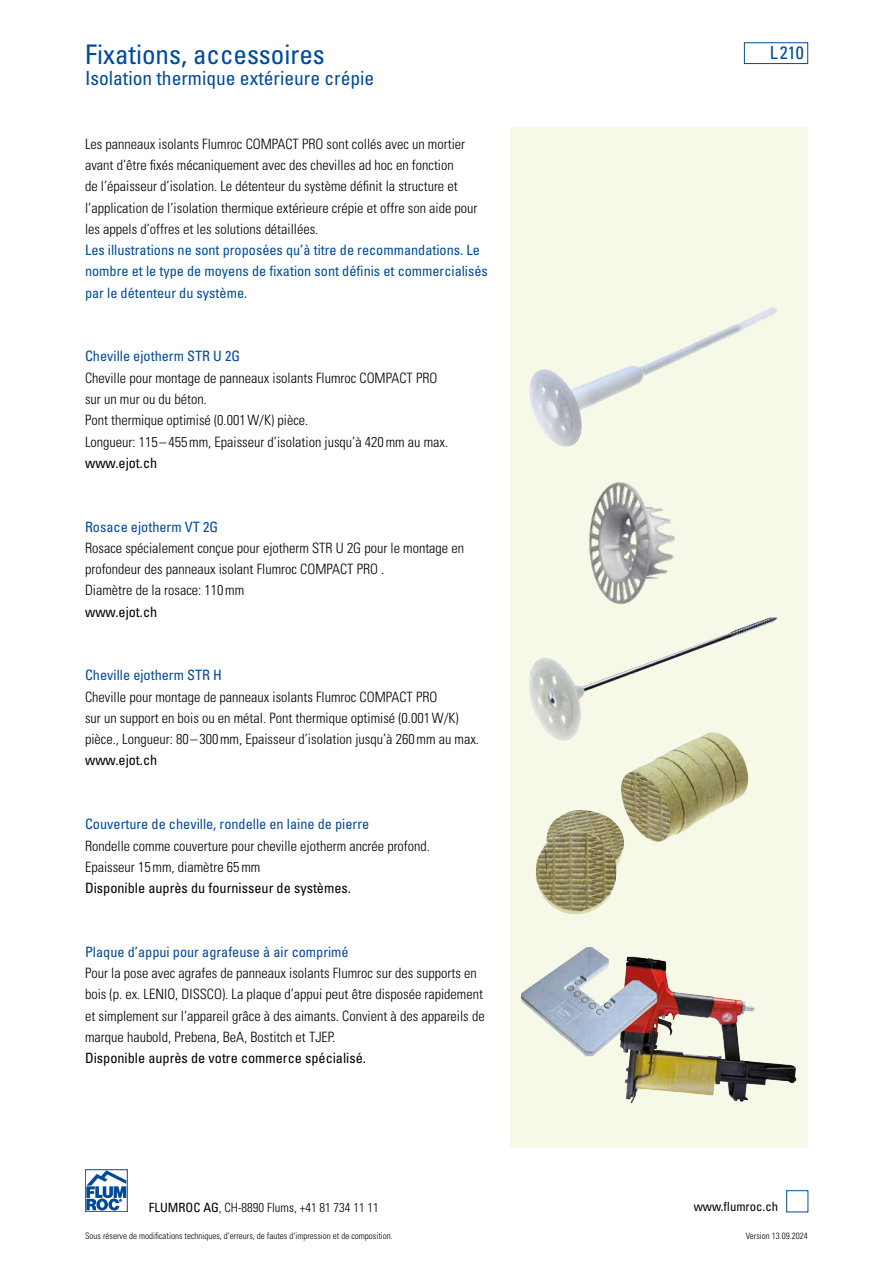
<style>
.page{position:relative;width:893px;height:1263px;background:#fff}
.page>*{position:absolute;margin:0;border:0;box-sizing:border-box;transform-origin:0 0}
.t1{font:condensed 27px "Univers LT Std";color:#004a99}
.t2{font:condensed 19.5px "Univers LT Std";color:#004a99}
.t3{font:condensed 18px "Univers LT Std";color:#004a99}
.t4{font:300 condensed 14.25px/21.3px "Univers LT Std";color:#000}
.t5{font:condensed 14.25px/21.3px "Univers LT Std";color:#004a99}
.t6{font:condensed 14.25px "Univers LT Std";color:#000}
.t7{font:300 condensed 12.75px "Univers LT Std";color:#000}
.t8{font:condensed 12.75px "Univers LT Std";color:#000}
.t9{font:300 condensed 9px "Univers LT Std";color:#000}
.s1{font-weight:400}
</style>
<div class="page">
<div style="left:744px;top:43px;width:64px;height:21px;border:1px solid #004a99"></div>
<div style="left:85px;top:1169px;width:43px;height:43px;border:1px solid #004a99"></div>
<svg style="left:86px;top:1170px;width:40px;height:40px"></svg>
<div style="left:786px;top:1190px;width:22px;height:22px;border:1px solid #004a99"></div>
<div style="left:510px;top:128px;width:298px;height:1020px;background:#f6f9e8"></div>
<img style="left:529px;top:617px;width:245px;height:115px">
<img style="left:530px;top:307px;width:247px;height:140px">
<img style="left:536px;top:732px;width:213px;height:182px">
<img style="left:624px;top:959px;width:141px;height:144px">
<img style="left:521px;top:947px;width:136px;height:109px">
<img style="left:589px;top:482px;width:86px;height:123px">
<h1 class="t1" style="left:85px;top:37px;width:241px">Fixations, accessoires</h1>
<h2 class="t2" style="left:85px;top:66px;width:291px">Isolation thermique extérieure crépie</h2>
<p class="t4" style="left:85px;top:133px;width:394px">Les panneaux isolants Flumroc COMPACT PRO sont collés avec un mortier avant d’être fixés mécaniquement avec des chevilles ad hoc en fonction<br>de l’épaisseur d’isolation. Le détenteur du système définit la structure et l’application de l’isolation thermique extérieure crépie et offre son aide pour les appels d’offres et les solutions détaillées.</p>
<p class="t5" style="left:85px;top:239px;width:404px">Les illustrations ne sont proposées qu’à titre de recommandations. Le nombre et le type de moyens de fixation sont définis et commercialisés par le détenteur du système.</p>
<p class="t5" style="left:85px;top:346px;width:157px">Cheville ejotherm STR U 2G</p>
<p class="t4" style="left:85px;top:367px;width:365px">Cheville pour montage de panneaux isolants Flumroc COMPACT PRO sur un mur ou du béton.<br>Pont thermique optimisé (0.001W/K) pièce.<br>Longueur: 115–455mm, Epaisseur d’isolation jusqu’à 420mm au max.</p>
<p class="t6" style="left:85px;top:454px;width:74px">www.ejot.ch</p>
<p class="t5" style="left:85px;top:516px;width:134px">Rosace ejotherm VT 2G</p>
<p class="t4" style="left:85px;top:537px;width:381px">Rosace spécialement conçue pour ejotherm STR U 2G pour le montage en profondeur des panneaux isolant Flumroc COMPACT PRO .<br>Diamètre de la rosace: 110mm</p>
<p class="t6" style="left:85px;top:602px;width:74px">www.ejot.ch</p>
<p class="t5" style="left:85px;top:664px;width:138px">Cheville ejotherm STR H</p>
<p class="t4" style="left:85px;top:686px;width:396px">Cheville pour montage de panneaux isolants Flumroc COMPACT PRO<br>sur un support en bois ou en métal. Pont thermique optimisé (0.001W/K) pièce., Longueur: 80–300mm, Epaisseur d’isolation jusqu’à 260mm au max.</p>
<p class="t6" style="left:85px;top:751px;width:74px">www.ejot.ch</p>
<p class="t5" style="left:85px;top:813px;width:286px">Couverture de cheville, rondelle en laine de pierre</p>
<p class="t4" style="left:85px;top:835px;width:346px">Rondelle comme couverture pour cheville ejotherm ancrée profond.<br>Epaisseur 15mm, diamètre 65mm</p>
<p class="t6" style="left:85px;top:879px;width:267px">Disponible auprès du fournisseur de systèmes.</p>
<p class="t5" style="left:85px;top:941px;width:265px">Plaque d’appui pour agrafeuse à air comprimé</p>
<p class="t4" style="left:85px;top:962px;width:401px">Pour la pose avec agrafes de panneaux isolants Flumroc sur des supports en bois (p. ex. LENIO, DISSCO). La plaque d’appui peut être disposée rapidement et simplement sur l’appareil grâce à des aimants. Convient à des appareils de marque haubold, Prebena, BeA, Bostitch et TJEP.</p>
<p class="t6" style="left:85px;top:1049px;width:282px">Disponible auprès de votre commerce spécialisé.</p>
<p class="t3" style="left:770px;top:41px;width:36px">L 210</p>
<p class="t7" style="left:149px;top:1200px;width:232px"><span class="s1">FLUMROC AG</span>, CH-8890 Flums, +41 81 734 11 11</p>
<p class="t8" style="left:694px;top:1198px;width:86px">www.flumroc.ch</p>
<p class="t9" style="left:85px;top:1230px;width:309px">Sous réserve de modifications techniques, d‘erreurs, de fautes d‘impression et de composition.</p>
<p class="t9" style="left:746px;top:1230px;width:64px">Version 13.09.2024</p>
</div>
